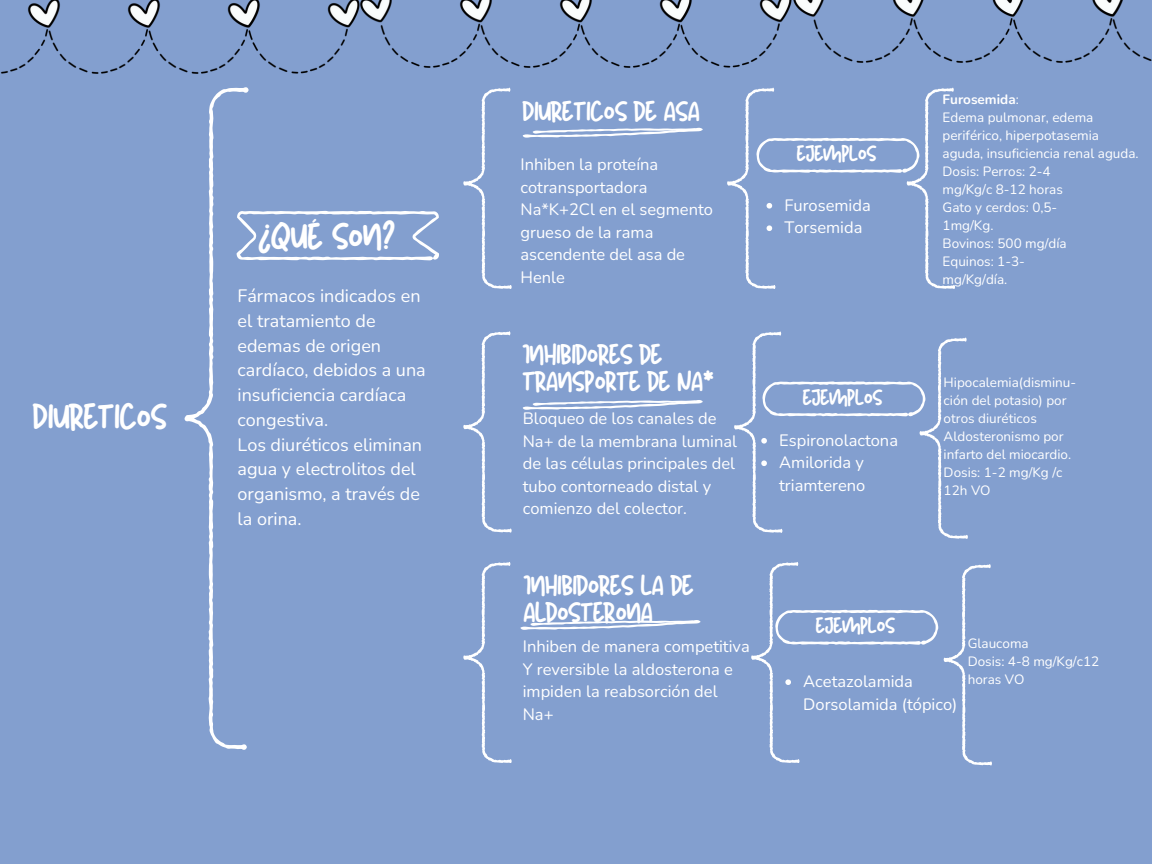
<style>
.page{position:relative;width:1152px;height:864px;background:#839fcf}
.page>*{position:absolute;margin:0;border:0;box-sizing:border-box;transform-origin:0 0}
.t1{font:36.6px "New Sun Yandi Designs";color:#fff}
.t2{font:35.4px "New Sun Yandi Designs";color:#fff}
.t3{font:27.6px/27.3px "New Sun Yandi Designs";color:#fff}
.t4{font:21.6px "New Sun Yandi Designs";color:#fff}
.t5{font:18px/24.8px "Nunito";color:#fff}
.t6{font:16.5px/22.5px "Nunito";color:#fff}
.t7{font:13.5px/18px "Nunito";color:#fff}
.t8{font:700 13.5px "Nunito";color:#fff}
.s1{font-weight:400}
</style>
<div class="page">
<svg style="left:249px;top:211px;width:190px;height:49px"></svg>
<svg style="left:185px;top:87px;width:64px;height:663px"></svg>
<svg style="left:463px;top:88px;width:49px;height:201px"></svg>
<svg style="left:463px;top:331px;width:49px;height:201px"></svg>
<svg style="left:463px;top:562px;width:49px;height:201px"></svg>
<svg style="left:523px;top:400px;width:180px;height:10px"></svg>
<svg style="left:521px;top:620px;width:179px;height:10px"></svg>
<svg style="left:523px;top:128px;width:180px;height:10px"></svg>
<img style="left:0;top:0;width:359px;height:73px">
<svg style="left:751px;top:562px;width:187px;height:201px"></svg>
<img style="left:361px;top:0;width:431px;height:68px">
<img style="left:793px;top:0;width:359px;height:62px">
<svg style="left:727px;top:88px;width:228px;height:201px"></svg>
<svg style="left:734px;top:332px;width:234px;height:207px"></svg>
<svg style="left:944px;top:564px;width:48px;height:201px"></svg>
<p class="t2" style="left:33px;top:399px;width:135px">DIURETICOS</p>
<p class="t1" style="left:258px;top:218px;width:139px">¿QUÉ SON?</p>
<p class="t5" style="left:238px;top:284px;width:190px">Fármacos indicados en el tratamiento de edemas de origen cardíaco, debidos a una insuficiencia cardíaca congestiva.</p>
<p class="t5" style="left:238px;top:432px;width:186px">Los diuréticos eliminan agua y electrolitos del organismo, a través de la orina.</p>
<p class="t3" style="left:523px;top:100px;width:178px">DIURETICOS DE ASA</p>
<p class="t6" style="left:521px;top:154px;width:139px">Inhiben la proteína</p>
<p class="t6" style="left:521px;top:176px;width:129px">cotransportadora</p>
<p class="t6" style="left:521px;top:199px;width:194px">Na*K+2Cl en el segmento</p>
<p class="t6" style="left:521px;top:221px;width:134px">grueso de la rama</p>
<p class="t6" style="left:521px;top:244px;width:166px">ascendente del asa de</p>
<p class="t6" style="left:521px;top:266px;width:46px">Henle</p>
<p class="t3" style="left:523px;top:342px;width:141px">INHIBIDORES DE</p>
<p class="t3" style="left:523px;top:370px;width:193px">TRANSPORTE DE NA*</p>
<p class="t6" style="left:523px;top:408px;width:195px">Bloqueo de los canales de</p>
<p class="t6" style="left:523px;top:430px;width:216px">Na+ de la membrana luminal</p>
<p class="t6" style="left:523px;top:453px;width:214px">de las células principales del</p>
<p class="t6" style="left:523px;top:475px;width:190px">tubo contorneado distal y</p>
<p class="t6" style="left:523px;top:498px;width:166px">comienzo del colector.</p>
<p class="t3" style="left:524px;top:573px;width:171px">INHIBIDORES LA DE<br>ALDOSTERONA</p>
<p class="t6" style="left:523px;top:636px;width:229px">Inhiben de manera competitiva<br>Y reversible la aldosterona e impiden la reabsorción del<br>Na+</p>
<p class="t4" style="left:797px;top:143px;width:80px">EJEMPLOS</p>
<p class="t6" style="left:784px;top:194px;width:88px">Furosemida</p>
<p class="t6" style="left:784px;top:217px;width:79px">Torsemida</p>
<p class="t4" style="left:803px;top:387px;width:80px">EJEMPLOS</p>
<p class="t6" style="left:779px;top:429px;width:120px">Espironolactona</p>
<p class="t6" style="left:779px;top:452px;width:88px">Amilorida y triamtereno</p>
<p class="t8" style="left:943px;top:90px;width:78px">Furosemida<span class="s1">:</span></p>
<p class="t7" style="left:943px;top:108px;width:158px">Edema pulmonar, edema periférico, hiperpotasemia</p>
<p class="t7" style="left:943px;top:144px;width:198px">aguda, insuficiencia renal aguda.</p>
<p class="t7" style="left:943px;top:162px;width:110px">Dosis: Perros: 2-4</p>
<p class="t7" style="left:943px;top:180px;width:122px">mg/Kg/c 8-12 horas</p>
<p class="t7" style="left:943px;top:198px;width:116px">Gato y cerdos: 0,5-</p>
<p class="t7" style="left:943px;top:216px;width:52px">1mg/Kg.</p>
<p class="t7" style="left:943px;top:234px;width:126px">Bovinos: 500 mg/día</p>
<p class="t7" style="left:943px;top:252px;width:84px">Equinos: 1-3-</p>
<p class="t7" style="left:943px;top:270px;width:66px">mg/Kg/día.</p>
<p class="t7" style="left:944px;top:374px;width:134px">Hipocalemia(disminu-</p>
<p class="t7" style="left:944px;top:392px;width:124px">ción del potasio) por</p>
<p class="t7" style="left:944px;top:410px;width:95px">otros diuréticos</p>
<p class="t7" style="left:944px;top:428px;width:122px">Aldosteronismo por</p>
<p class="t7" style="left:944px;top:446px;width:129px">infarto del miocardio.</p>
<p class="t7" style="left:944px;top:464px;width:120px">Dosis: 1-2 mg/Kg /c</p>
<p class="t7" style="left:944px;top:482px;width:49px">12h VO</p>
<p class="t4" style="left:816px;top:615px;width:80px">EJEMPLOS</p>
<p class="t7" style="left:968px;top:634px;width:62px">Glaucoma</p>
<p class="t7" style="left:968px;top:652px;width:133px">Dosis: 4-8 mg/Kg/c12</p>
<p class="t6" style="left:803px;top:671px;width:156px">Acetazolamida<br>Dorsolamida (tópico)</p>
<p class="t7" style="left:968px;top:670px;width:58px">horas VO</p>
</div>
